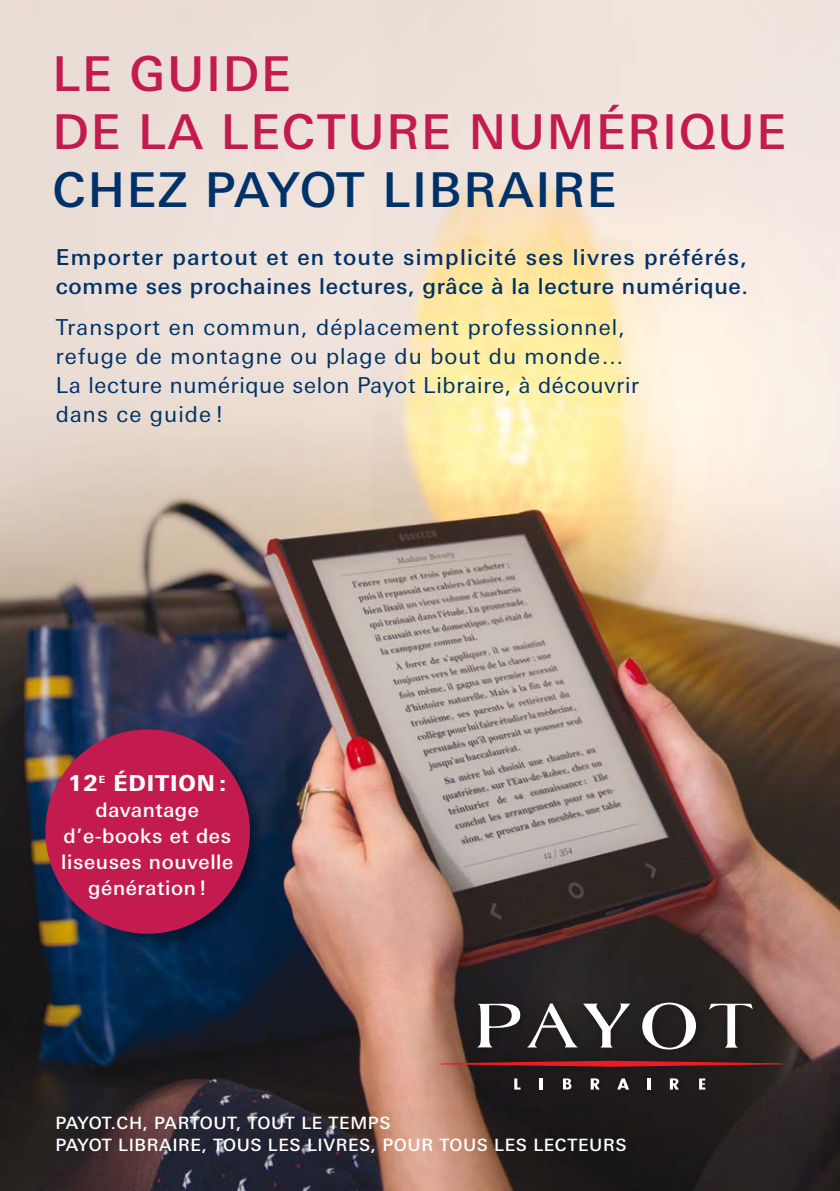
<style>
.page{position:relative;width:840px;height:1191px;background:#fff}
.page>*{position:absolute;margin:0;border:0;box-sizing:border-box;transform-origin:0 0}
.t1{font:500 48px/58px "Linotype Univers Basic";letter-spacing:.035em;color:#c31b50}
.t2{font:500 48px "Linotype Univers Basic";letter-spacing:.035em;color:#003269}
.t3{font:22px/29px "Linotype Univers Basic";letter-spacing:.05em;color:#003269}
.t4{font:500 22px/29px "Linotype Univers Basic";letter-spacing:.05em;color:#003269}
.t5{font:800 22px "Linotype Univers Basic";letter-spacing:.04em;color:#fff}
.t6{font:500 20px/26px "Linotype Univers Basic";letter-spacing:.03em;color:#fff;text-align:center}
.t7{font:500 17px/22px "Linotype Univers Basic";letter-spacing:.035em;color:#fff}
.t8{font:800 9.8px "Linotype Univers Basic";color:#fff}
</style>
<div class="page">
<img style="left:0;top:0;width:839px;height:1191px">
<img style="left:434px;top:994px;width:357px;height:105px">
<svg style="left:642px;top:1002px;width:53px;height:47px"></svg>
<svg style="left:477px;top:1002px;width:43px;height:45px"></svg>
<svg style="left:526px;top:1003px;width:104px;height:44px"></svg>
<svg style="left:708px;top:1003px;width:44px;height:44px"></svg>
<svg style="left:514px;top:1078px;width:6px;height:11px"></svg>
<svg style="left:539px;top:1078px;width:3px;height:11px"></svg>
<svg style="left:590px;top:1078px;width:9px;height:11px"></svg>
<svg style="left:669px;top:1078px;width:9px;height:11px"></svg>
<svg style="left:617px;top:1078px;width:11px;height:11px"></svg>
<svg style="left:647px;top:1078px;width:3px;height:11px"></svg>
<svg style="left:698px;top:1078px;width:7px;height:11px"></svg>
<svg style="left:441px;top:1060px;width:340px;height:6px;background:#9b2023"></svg>
<svg style="left:562px;top:1078px;width:9px;height:11px"></svg>
<img style="left:42px;top:725px;width:223px;height:224px">
<div style="left:45px;top:729px;width:205px;height:204px;background:#c31b50;border-radius:50%"></div>
<h1 class="t1" style="left:52px;top:48px;width:734px">LE GUIDE<br>DE LA LECTURE NUMÉRIQUE</h1>
<h1 class="t2" style="left:52px;top:167px;width:565px">CHEZ PAYOT LIBRAIRE</h1>
<p class="t4" style="left:56px;top:244px;width:693px">Emporter partout et en toute simplicité ses livres préférés, comme ses prochaines lectures, grâce à la lecture numérique.</p>
<p class="t3" style="left:56px;top:314px;width:584px">Transport en commun, déplacement professionnel, refuge de montagne ou plage du bout du monde… La lecture numérique selon Payot Libraire, à découvrir dans ce guide !</p>
<p class="t5" style="left:68px;top:772px;width:31px">12</p>
<p class="t8" style="left:99px;top:774px;width:8px">E</p>
<p class="t5" style="left:113px;top:772px;width:114px">ÉDITION :</p>
<p class="t6" style="left:61px;top:798px;width:173px">davantage d’e-books et des liseuses nouvelle génération !</p>
<p class="t7" style="left:55px;top:1113px;width:572px">PAYOT.CH, PARTOUT, TOUT LE TEMPS<br>PAYOT LIBRAIRE, TOUS LES LIVRES, POUR TOUS LES LECTEURS</p>
</div>
